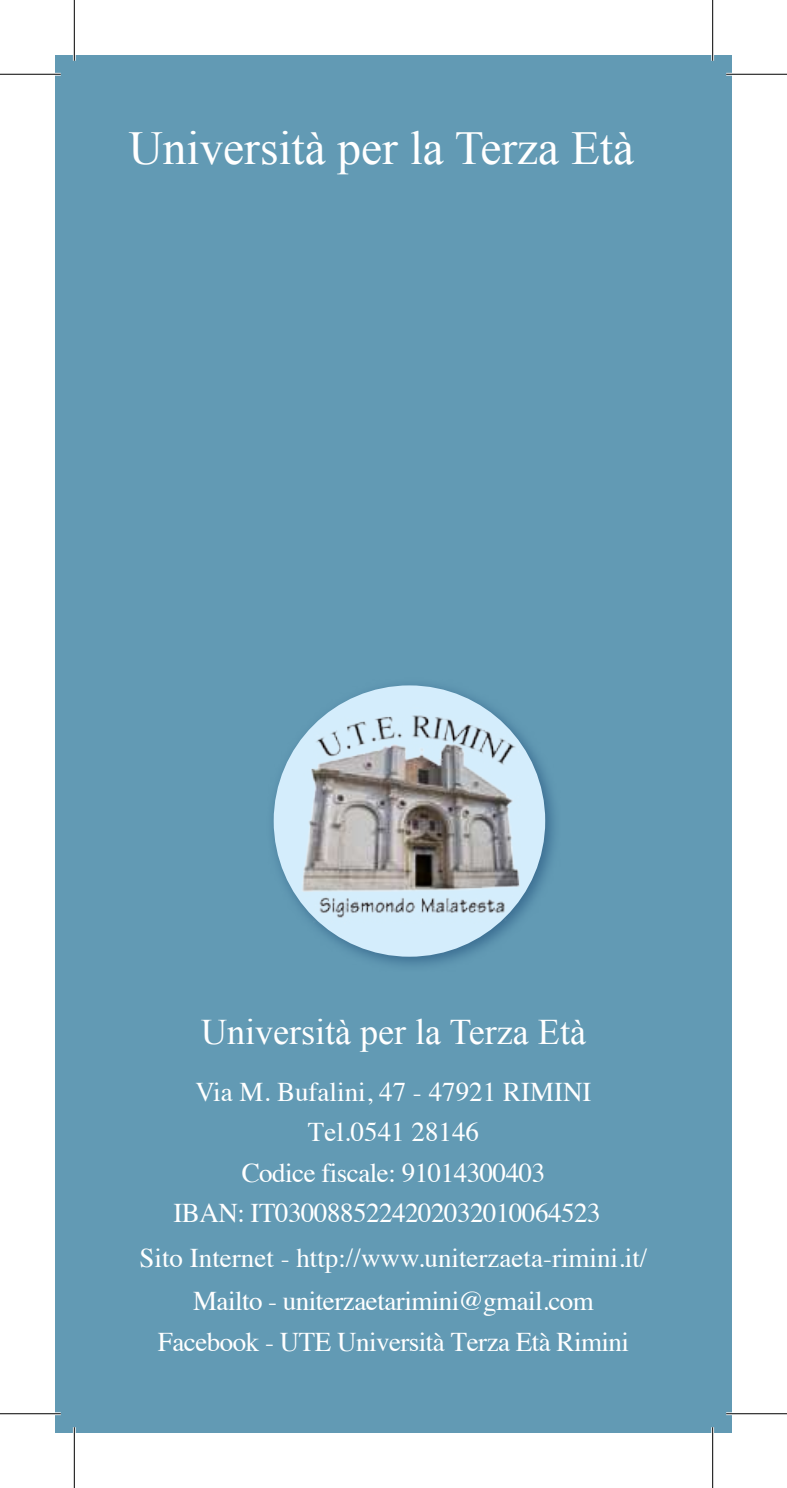
<style>
.page{position:relative;width:787px;height:1488px;background:#fff}
.page>*{position:absolute;margin:0;border:0;box-sizing:border-box;transform-origin:0 0}
.t1{font:47.25px "Times New Roman";color:#fff}
.t2{font:36px "Times New Roman";color:#fff}
.t3{font:27px/40.5px "Times";letter-spacing:-.02em;color:#fff;text-align:center}
.t4{font:27px/43.4px "Times";color:#fff;text-align:center}
</style>
<div class="page">
<div style="left:55px;top:55px;width:676px;height:1378px;background:#629ab4"></div>
<svg style="left:273px;top:685px;width:281px;height:281px"></svg>
<div style="left:273px;top:685px;width:272px;height:272px;background:#d4edfc;border-radius:50%"></div>
<img style="left:287px;top:691px;width:254px;height:232px">
<hr style="left:0;top:73px;width:61px;height:3px;background:#fff">
<hr style="left:726px;top:73px;width:60px;height:3px;background:#fff">
<hr style="left:0;top:1412px;width:61px;height:3px;background:#fff">
<hr style="left:726px;top:1412px;width:60px;height:3px;background:#fff">
<hr style="left:73px;top:0;width:3px;height:61px;background:#fff">
<hr style="left:73px;top:1427px;width:3px;height:61px;background:#fff">
<hr style="left:711px;top:0;width:2px;height:61px;background:#fff">
<hr style="left:711px;top:1427px;width:2px;height:61px;background:#fff">
<hr style="left:0;top:74px;width:61px;height:1px;background:#000">
<hr style="left:726px;top:74px;width:60px;height:1px;background:#000">
<hr style="left:0;top:1413px;width:61px;height:1px;background:#000">
<hr style="left:726px;top:1413px;width:60px;height:1px;background:#000">
<hr style="left:74px;top:0;width:1px;height:61px;background:#000">
<hr style="left:74px;top:1427px;width:1px;height:61px;background:#000">
<hr style="left:712px;top:0;width:1px;height:61px;background:#000">
<hr style="left:712px;top:1427px;width:1px;height:61px;background:#000">
<h1 class="t1" style="left:129px;top:116px;width:506px">Università per la Terza Età</h1>
<h2 class="t2" style="left:201px;top:1008px;width:386px">Università per la Terza Età</h2>
<p class="t3" style="left:173px;top:1069px;width:428px">Via M. Bufalini, 47 - 47921 RIMINI<br>Tel.0541 28146<br>Codice fiscale: 91014300403<br>IBAN: IT0300885224202032010064523</p>
<p class="t4" style="left:139px;top:1234px;width:509px">Sito Internet - http://www.uniterzaeta-rimini.it/<br>Mailto - uniterzaetarimini@gmail.com</p>
<p class="t3" style="left:158px;top:1319px;width:472px">Facebook - UTE Università Terza Età Rimini</p>
</div>
